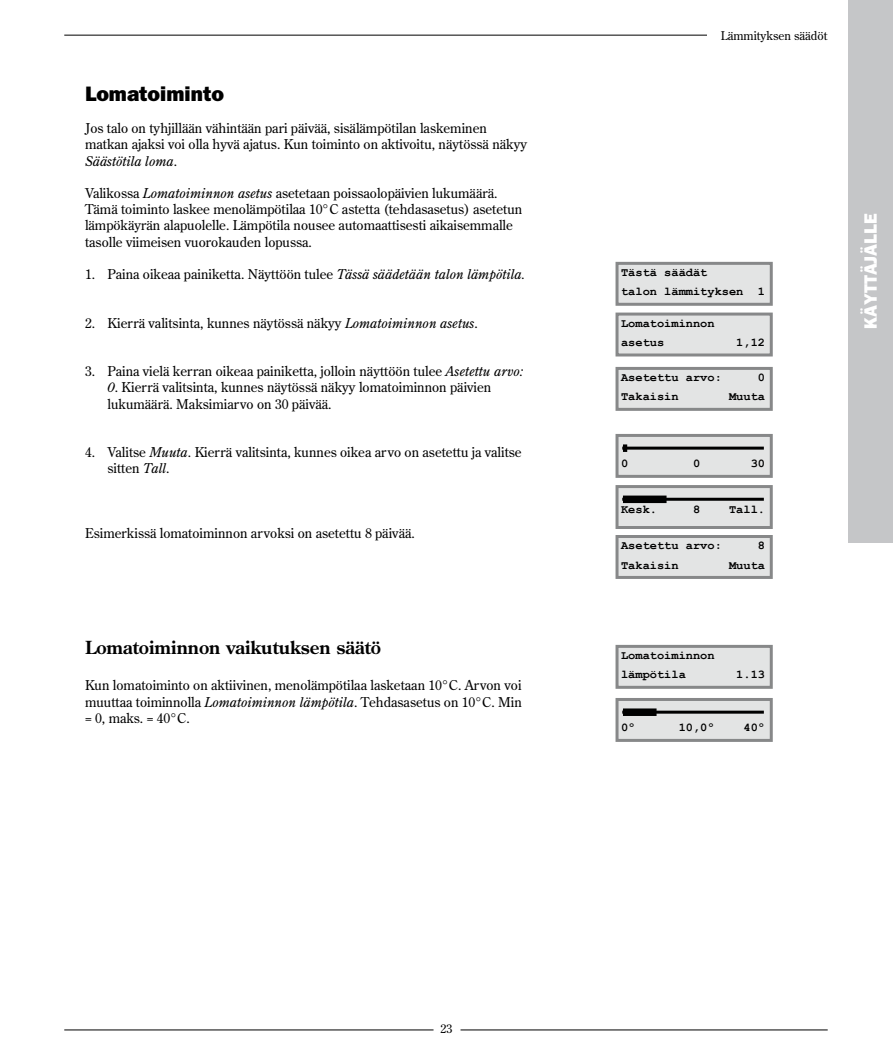
<style>
.page{position:relative;width:893px;height:1063px;background:#fff}
.page>*{position:absolute;margin:0;border:0;box-sizing:border-box;transform-origin:0 0}
.t1{font:800 21px "Franklin Gothic";color:#000}
.t2{font:700 18px "Century Old Style";color:#000}
.t3{font:800 18px "Franklin Gothic";color:#fff}
.t4{font:13.5px/16.2px "Century Old Style";color:#000}
.t5{font:700 12px/19.5px "Courier New";color:#000}
.t6{font:12px "Century Old Style";color:#000}
.s1{font-style:italic}
</style>
<div class="page">
<hr style="left:64px;top:1030px;width:764px;height:1px;background:#000">
<hr style="left:64px;top:35px;width:764px;height:1px;background:#000">
<div style="left:434px;top:1025px;width:26px;height:10px;background:#fff"></div>
<div style="left:848px;top:0;width:45px;height:543px;background:#c5c6c8"></div>
<div style="left:617px;top:314px;width:154px;height:41px;background:#e3e4e4"></div>
<div style="left:615px;top:313px;width:158px;height:44px;border:3px solid #878889"></div>
<div style="left:617px;top:368px;width:154px;height:41px;background:#e3e4e4"></div>
<div style="left:615px;top:367px;width:158px;height:44px;border:3px solid #878889"></div>
<div style="left:617px;top:263px;width:154px;height:41px;background:#e3e4e4"></div>
<div style="left:615px;top:262px;width:158px;height:44px;border:3px solid #878889"></div>
<div style="left:617px;top:435px;width:154px;height:41px;background:#e3e4e4"></div>
<div style="left:615px;top:434px;width:158px;height:44px;border:3px solid #878889"></div>
<hr style="left:622px;top:447px;width:142px;height:3px;background:#000">
<svg style="left:623px;top:444px;width:4px;height:8px"></svg>
<div style="left:617px;top:537px;width:154px;height:40px;background:#e3e4e4"></div>
<div style="left:615px;top:535px;width:158px;height:44px;border:3px solid #878889"></div>
<div style="left:617px;top:487px;width:154px;height:41px;background:#e3e4e4"></div>
<div style="left:615px;top:485px;width:158px;height:44px;border:3px solid #878889"></div>
<hr style="left:622px;top:498px;width:142px;height:3px;background:#000">
<div style="left:623px;top:496px;width:43px;height:7px;background:#000"></div>
<div style="left:617px;top:646px;width:154px;height:41px;background:#e3e4e4"></div>
<div style="left:615px;top:645px;width:158px;height:44px;border:3px solid #878889"></div>
<div style="left:617px;top:699px;width:154px;height:41px;background:#e3e4e4"></div>
<div style="left:615px;top:698px;width:158px;height:44px;border:3px solid #878889"></div>
<hr style="left:622px;top:711px;width:142px;height:3px;background:#000">
<div style="left:623px;top:708px;width:34px;height:8px;background:#000"></div>
<div style="left:708px;top:27px;width:133px;height:15px;background:#fff"></div>
<h1 class="t1" style="left:85px;top:81px;width:141px">Lomatoiminto</h1>
<p class="t4" style="left:85px;top:120px;width:444px">Jos talo on tyhjillään vähintään pari päivää, sisälämpötilan laskeminen matkan ajaksi voi olla hyvä ajatus. Kun toiminto on aktivoitu, näytössä näkyy<br><span class="s1">Säästötila loma</span>.</p>
<p class="t4" style="left:85px;top:185px;width:439px">Valikossa <span class="s1">Lomatoiminnon asetus</span> asetetaan poissaolopäivien lukumäärä.<br>Tämä toiminto laskee menolämpötilaa 10°C astetta (tehdasasetus) asetetun lämpökäyrän alapuolelle. Lämpötila nousee automaattisesti aikaisemmalle tasolle viimeisen vuorokauden lopussa.</p>
<p class="t4" style="left:85px;top:266px;width:442px">1. Paina oikeaa painiketta. Näyttöön tulee <span class="s1">Tässä säädetään talon lämpötila.</span></p>
<p class="t4" style="left:85px;top:314px;width:394px">2. Kierrä valitsinta, kunnes näytössä näkyy <span class="s1">Lomatoiminnon asetus</span>.</p>
<p class="t4" style="left:85px;top:363px;width:440px">3. Paina vielä kerran oikeaa painiketta, jolloin näyttöön tulee <span class="s1">Asetettu arvo:</span></p>
<p class="t4" style="left:108px;top:379px;width:385px"><span class="s1">0</span>. Kierrä valitsinta, kunnes näytössä näkyy lomatoiminnon päivien lukumäärä. Maksimiarvo on 30 päivää.</p>
<p class="t4" style="left:108px;top:444px;width:416px;text-indent:-23px">4. Valitse <span class="s1">Muuta</span>. Kierrä valitsinta, kunnes oikea arvo on asetettu ja valitse sitten <span class="s1">Tall</span>.</p>
<p class="t4" style="left:85px;top:525px;width:331px">Esimerkissä lomatoiminnon arvoksi on asetettu 8 päivää.</p>
<h2 class="t2" style="left:85px;top:635px;width:297px">Lomatoiminnon vaikutuksen säätö</h2>
<p class="t4" style="left:85px;top:677px;width:438px;text-align:justify">Kun lomatoiminto on aktiivinen, menolämpötilaa lasketaan 10°C. Arvon voi muuttaa toiminnolla <span class="s1">Lomatoiminnon lämpötila</span>. Tehdasasetus on 10°C. Min = 0, maks. = 40°C.</p>
<p class="t6" style="left:721px;top:28px;width:108px">Lämmityksen säädöt</p>
<p class="t5" style="left:621px;top:262px;width:145px">Tästä säädät<br>talon lämmityksen 1</p>
<p class="t5" style="left:621px;top:313px;width:95px">Lomatoiminnon asetus</p>
<p class="t5" style="left:736px;top:332px;width:30px">1,12</p>
<p class="t5" style="left:621px;top:367px;width:102px">Asetettu arvo:</p>
<p class="t5" style="left:758px;top:367px;width:9px">0</p>
<p class="t5" style="left:621px;top:387px;width:59px">Takaisin</p>
<p class="t5" style="left:729px;top:387px;width:37px">Muuta</p>
<p class="t5" style="left:621px;top:454px;width:9px">0</p>
<p class="t5" style="left:693px;top:454px;width:9px">0</p>
<p class="t5" style="left:751px;top:454px;width:16px">30</p>
<p class="t5" style="left:621px;top:500px;width:37px">Kesk.</p>
<p class="t5" style="left:693px;top:500px;width:9px">8</p>
<p class="t5" style="left:729px;top:500px;width:37px">Tall.</p>
<p class="t5" style="left:621px;top:535px;width:102px">Asetettu arvo:</p>
<p class="t5" style="left:758px;top:535px;width:9px">8</p>
<p class="t5" style="left:621px;top:555px;width:59px">Takaisin</p>
<p class="t5" style="left:729px;top:555px;width:37px">Muuta</p>
<p class="t5" style="left:621px;top:645px;width:95px">Lomatoiminnon lämpötila</p>
<p class="t5" style="left:736px;top:664px;width:30px">1.13</p>
<p class="t5" style="left:621px;top:718px;width:16px">0º</p>
<p class="t5" style="left:679px;top:718px;width:37px">10,0º</p>
<p class="t5" style="left:743px;top:718px;width:23px">40º</p>
<h2 class="t3" style="left:860px;top:329px;width:116px;rotate:-90deg">KÄYTTÄJÄLLE</h2>
<p class="t6" style="left:440px;top:1021px;width:13px">23</p>
</div>
